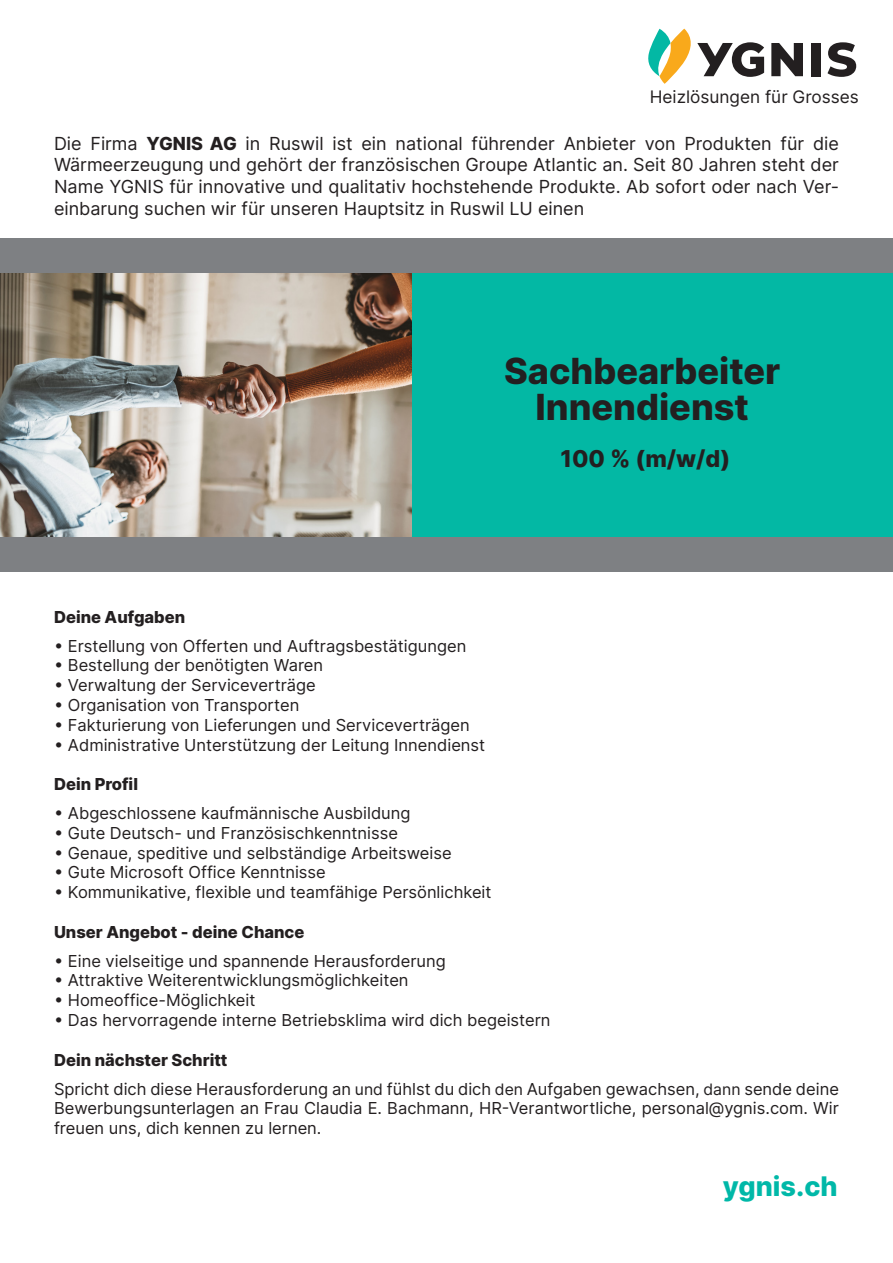
<style>
.page{position:relative;width:893px;height:1263px;background:#fff}
.page>*{position:absolute;margin:0;border:0;box-sizing:border-box;transform-origin:0 0}
.t1{font:800 36px "Inter";color:#231f20}
.t2{font:800 27px "Inter";color:#00b8a8}
.t3{font:800 23.25px "Inter";color:#231f20}
.t4{font:18px/21.6px "Inter";color:#231f20}
.t5{font:17.25px "Inter";color:#231f20}
.t6{font:16.5px/19.8px "Inter";color:#231f20;text-align:justify}
.t7{font:800 16.5px "Inter";color:#231f20}
.s1{font-weight:800}
.s2{font-size:15.75px}
</style>
<div class="page">
<svg style="left:771px;top:43px;width:32px;height:33px"></svg>
<svg style="left:827px;top:42px;width:29px;height:35px"></svg>
<div style="left:811px;top:43px;width:10px;height:33px;background:#231f20"></div>
<svg style="left:648px;top:29px;width:116px;height:55px"></svg>
<img style="left:0;top:273px;width:412px;height:265px">
<div style="left:412px;top:267px;width:481px;height:277px;background:#03b8a4"></div>
<div style="left:0;top:538px;width:893px;height:34px;background:#7e8083"></div>
<div style="left:0;top:238px;width:893px;height:34px;background:#7e8083"></div>
<p class="t5" style="left:650px;top:85px;width:211px">Heizlösungen für Grosses</p>
<p class="t4" style="left:54px;top:132px;width:786px">Die Firma <span class="s1">YGNIS AG</span> in Ruswil ist ein national führender Anbieter von Produkten für die</p>
<p class="t4" style="left:54px;top:154px;width:786px">Wärmeerzeugung und gehört der französischen Groupe Atlantic an. Seit 80 Jahren steht der<br>Name YGNIS für innovative und qualitativ hochstehende Produkte. Ab sofort oder nach Ver-</p>
<p class="t4" style="left:54px;top:197px;width:532px">einbarung suchen wir für unseren Hauptsitz in Ruswil LU einen</p>
<p class="t1" style="left:504px;top:345px;width:278px">Sachbearbeiter</p>
<p class="t1" style="left:536px;top:381px;width:215px">Innendienst</p>
<p class="t3" style="left:561px;top:441px;width:171px">100 % (m/w/d)</p>
<p class="t7" style="left:54px;top:605px;width:133px">Deine Aufgaben</p>
<p class="t6" style="left:54px;top:635px;width:414px">• Erstellung von Offerten und Auftragsbestätigungen</p>
<p class="t6" style="left:54px;top:655px;width:271px">• Bestellung der benötigten Waren</p>
<p class="t6" style="left:54px;top:675px;width:263px">• Verwaltung der Serviceverträge</p>
<p class="t6" style="left:54px;top:695px;width:247px">• Organisation von Transporten</p>
<p class="t6" style="left:54px;top:715px;width:417px">• Fakturierung von Lieferungen und Serviceverträgen</p>
<p class="t6" style="left:54px;top:734px;width:433px">• Administrative Unterstützung der Leitung Innendienst</p>
<p class="t7" style="left:54px;top:772px;width:86px">Dein Profil</p>
<p class="t6" style="left:54px;top:803px;width:358px">• Abgeschlossene kaufmännische Ausbildung</p>
<p class="t6" style="left:54px;top:823px;width:346px">• Gute Deutsch- und Französischkenntnisse</p>
<p class="t6" style="left:54px;top:842px;width:399px">• Genaue, speditive und selbständige Arbeitsweise</p>
<p class="t6" style="left:54px;top:862px;width:273px">• Gute Microsoft Office Kenntnisse</p>
<p class="t6" style="left:54px;top:882px;width:439px">• Kommunikative, flexible und teamfähige Persönlichkeit</p>
<p class="t7" style="left:54px;top:920px;width:252px">Unser Angebot - deine Chance</p>
<p class="t6" style="left:54px;top:950px;width:393px">• Eine vielseitige und spannende Herausforderung</p>
<p class="t6" style="left:54px;top:970px;width:356px">• Attraktive Weiterentwicklungsmöglichkeiten</p>
<p class="t6" style="left:54px;top:990px;width:203px">• Homeoffice-Möglichkeit</p>
<p class="t6" style="left:54px;top:1010px;width:498px">• Das hervorragende interne Betriebsklima wird dich begeistern</p>
<p class="t7" style="left:54px;top:1048px;width:175px">Dein nächster Schritt</p>
<p class="t6" style="left:54px;top:1078px;width:786px">Spricht dich diese Herausforderung an <span class="s2">und</span> fühlst du dich <span class="s2">den</span> Aufgaben gewachsen, <span class="s2">dann</span> sende deine Bewerbungsunterlagen an Frau Claudia E. Bachmann, HR-Verantwortliche, personal@ygnis.com. Wir freuen uns, dich kennen zu lernen.</p>
<p class="t2" style="left:723px;top:1166px;width:116px">ygnis.ch</p>
</div>
